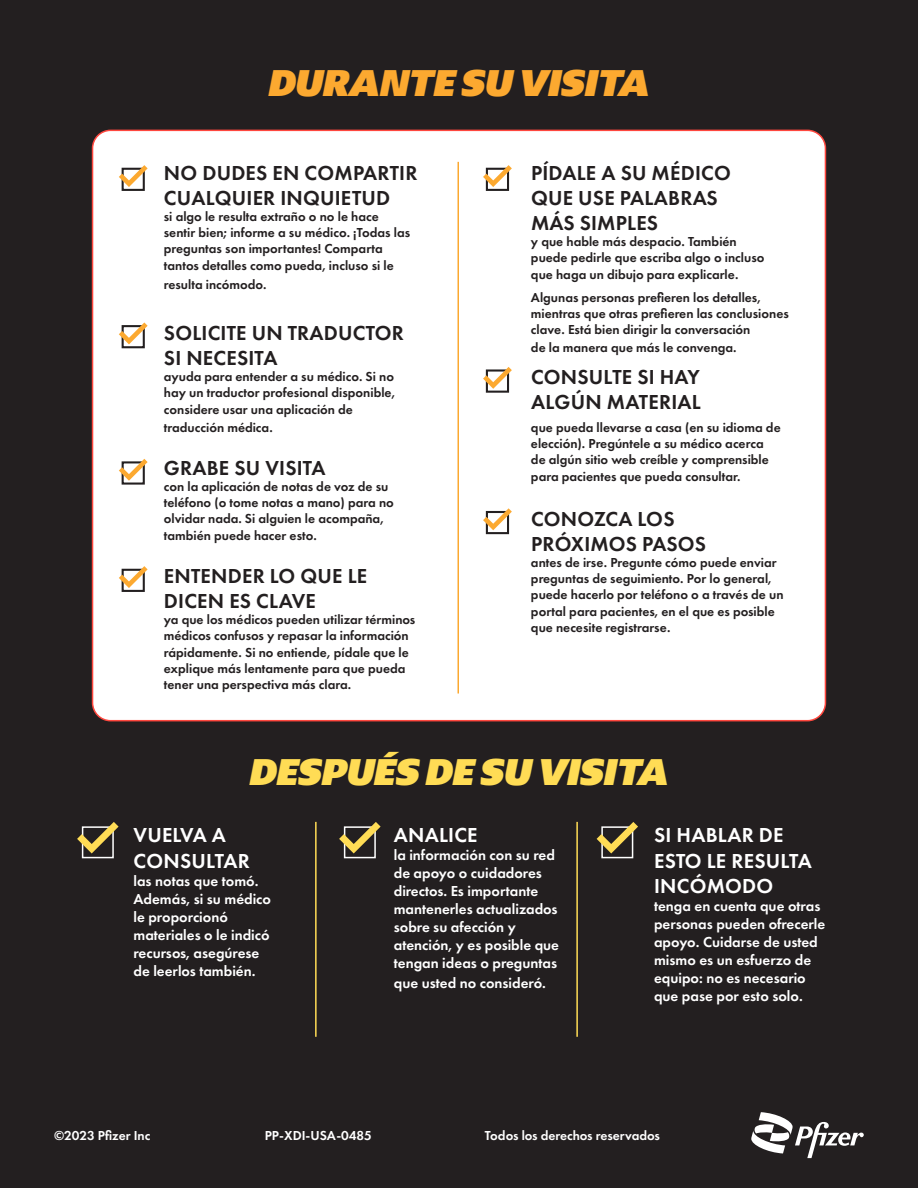
<style>
.page{position:relative;width:918px;height:1188px;background:#231f20}
.page>*{position:absolute;margin:0;border:0;box-sizing:border-box;transform-origin:0 0}
.t1{font:italic 36px "Ebony Ub";color:#ffdc55}
.t2{font:italic 36px "Ebony Ub";color:#fca930}
.t3{font:600 21px/25.2px "Futura PT";letter-spacing:.01em;color:#231f20}
.t4{font:600 21px/25.2px "Futura PT";letter-spacing:.01em;color:#fff}
.t5{font:600 15px/18px "Futura PT";color:#fff}
.t6{font:600 13.5px/16.2px "Futura PT";color:#231f20}
.t7{font:600 13.5px "Futura PT";color:#fff}
</style>
<div class="page">
<div style="left:93px;top:130px;width:732px;height:591px;background:#fff;border-radius:18px"></div>
<div style="left:122px;top:168px;width:23px;height:23px;border:2px solid #231f20"></div>
<svg style="left:119px;top:165px;width:29px;height:22px"></svg>
<div style="left:122px;top:461px;width:23px;height:24px;border:2px solid #231f20"></div>
<svg style="left:119px;top:459px;width:29px;height:22px"></svg>
<div style="left:122px;top:325px;width:23px;height:23px;border:2px solid #231f20"></div>
<svg style="left:119px;top:322px;width:29px;height:22px"></svg>
<div style="left:486px;top:511px;width:23px;height:23px;border:2px solid #231f20"></div>
<svg style="left:483px;top:508px;width:29px;height:22px"></svg>
<div style="left:486px;top:369px;width:23px;height:24px;border:2px solid #231f20"></div>
<svg style="left:483px;top:367px;width:29px;height:22px"></svg>
<div style="left:486px;top:168px;width:23px;height:23px;border:2px solid #231f20"></div>
<svg style="left:483px;top:165px;width:29px;height:22px"></svg>
<hr style="left:458px;top:162px;width:1px;height:532px;background:#fca930">
<div style="left:122px;top:569px;width:23px;height:23px;border:2px solid #231f20"></div>
<svg style="left:119px;top:566px;width:29px;height:22px"></svg>
<div style="left:82px;top:826px;width:32px;height:32px;border:2px solid #fff"></div>
<svg style="left:77px;top:822px;width:42px;height:31px"></svg>
<div style="left:344px;top:826px;width:32px;height:32px;border:2px solid #fff"></div>
<svg style="left:339px;top:822px;width:42px;height:31px"></svg>
<div style="left:601px;top:826px;width:32px;height:32px;border:2px solid #fff"></div>
<svg style="left:597px;top:822px;width:41px;height:31px"></svg>
<hr style="left:315px;top:822px;width:2px;height:215px;background:#ffdc55">
<hr style="left:576px;top:822px;width:2px;height:215px;background:#ffdc55">
<svg style="left:751px;top:1112px;width:113px;height:46px"></svg>
<h1 class="t2" style="left:268px;top:57px;width:383px">DURANTE SU VISITA</h1>
<h2 class="t3" style="left:164px;top:160px;width:255px">NO DUDES EN COMPARTIR<br>CUALQUIER INQUIETUD</h2>
<p class="t6" style="left:164px;top:208px;width:248px">si algo le resulta extraño o no le hace sentir bien; informe a su médico. ¡Todas las preguntas son importantes! Comparta tantos detalles como pueda, incluso si le</p>
<p class="t6" style="left:164px;top:277px;width:104px">resulta incómodo.</p>
<h2 class="t3" style="left:164px;top:320px;width:241px">SOLICITE UN TRADUCTOR<br>SI NECESITA</h2>
<p class="t6" style="left:164px;top:368px;width:233px;text-align:justify">ayuda para entender a su médico. Si no hay un traductor profesional disponible, considere usar una aplicación de</p>
<p class="t6" style="left:164px;top:419px;width:110px">traducción médica.</p>
<h2 class="t3" style="left:164px;top:455px;width:163px">GRABE SU VISITA</h2>
<p class="t6" style="left:164px;top:478px;width:232px">con la aplicación de notas de voz de su teléfono (o tome notas a mano) para no olvidar nada. Si alguien le acompaña, también puede hacer esto.</p>
<h2 class="t3" style="left:164px;top:563px;width:205px">ENTENDER LO QUE LE<br>DICEN ES CLAVE</h2>
<p class="t6" style="left:164px;top:611px;width:253px">ya que los médicos pueden utilizar términos médicos confusos y repasar la información rápidamente. Si no entiende, pídale que le explique más lentamente para que pueda tener una perspectiva más clara.</p>
<h2 class="t3" style="left:531px;top:160px;width:201px">PÍDALE A SU MÉDICO<br>QUE USE PALABRAS<br>MÁS SIMPLES</h2>
<p class="t6" style="left:531px;top:233px;width:235px">y que hable más despacio. También puede pedirle que escriba algo o incluso que haga un dibujo para explicarle.</p>
<p class="t6" style="left:531px;top:289px;width:259px">Algunas personas prefieren los detalles, mientras que otras prefieren las conclusiones clave. Está bien dirigir la conversación</p>
<p class="t6" style="left:531px;top:339px;width:207px">de la manera que más le convenga.</p>
<h2 class="t3" style="left:531px;top:364px;width:171px">CONSULTE SI HAY<br>ALGÚN MATERIAL</h2>
<p class="t6" style="left:531px;top:419px;width:251px">que pueda llevarse a casa (en su idioma de elección). Pregúntele a su médico acerca de algún sitio web creíble y comprensible para pacientes que pueda consultar.</p>
<h2 class="t3" style="left:531px;top:506px;width:176px">CONOZCA LOS<br>PRÓXIMOS PASOS</h2>
<p class="t6" style="left:531px;top:554px;width:254px">antes de irse. Pregunte cómo puede enviar preguntas de seguimiento. Por lo general, puede hacerlo por teléfono o a través de un portal para pacientes, en el que es posible que necesite registrarse.</p>
<h1 class="t1" style="left:250px;top:746px;width:420px">DESPUÉS DE SU VISITA</h1>
<h2 class="t4" style="left:134px;top:823px;width:118px">VUELVA A<br>CONSULTAR</h2>
<p class="t5" style="left:134px;top:871px;width:139px">las notas que tomó.<br>Además, si su médico le proporcionó materiales o le indicó recursos, asegúrese de leerlos también.</p>
<h2 class="t4" style="left:394px;top:823px;width:85px">ANALICE</h2>
<p class="t5" style="left:394px;top:846px;width:167px">la información con su red de apoyo o cuidadores directos. Es importante mantenerles actualizados sobre su afección y atención, y es posible que tengan ideas o preguntas</p>
<p class="t5" style="left:394px;top:974px;width:154px">que usted no consideró.</p>
<h2 class="t4" style="left:654px;top:823px;width:159px">SI HABLAR DE<br>ESTO LE RESULTA<br>INCÓMODO</h2>
<p class="t5" style="left:654px;top:897px;width:173px">tenga en cuenta que otras personas pueden ofrecerle apoyo. Cuidarse de usted mismo es un esfuerzo de equipo: no es necesario que pase por esto solo.</p>
<p class="t7" style="left:54px;top:1127px;width:98px">©2023 Pfizer Inc</p>
<p class="t7" style="left:265px;top:1127px;width:109px">PP-XDI-USA-0485</p>
<p class="t7" style="left:485px;top:1127px;width:177px">Todos los derechos reservados</p>
</div>
